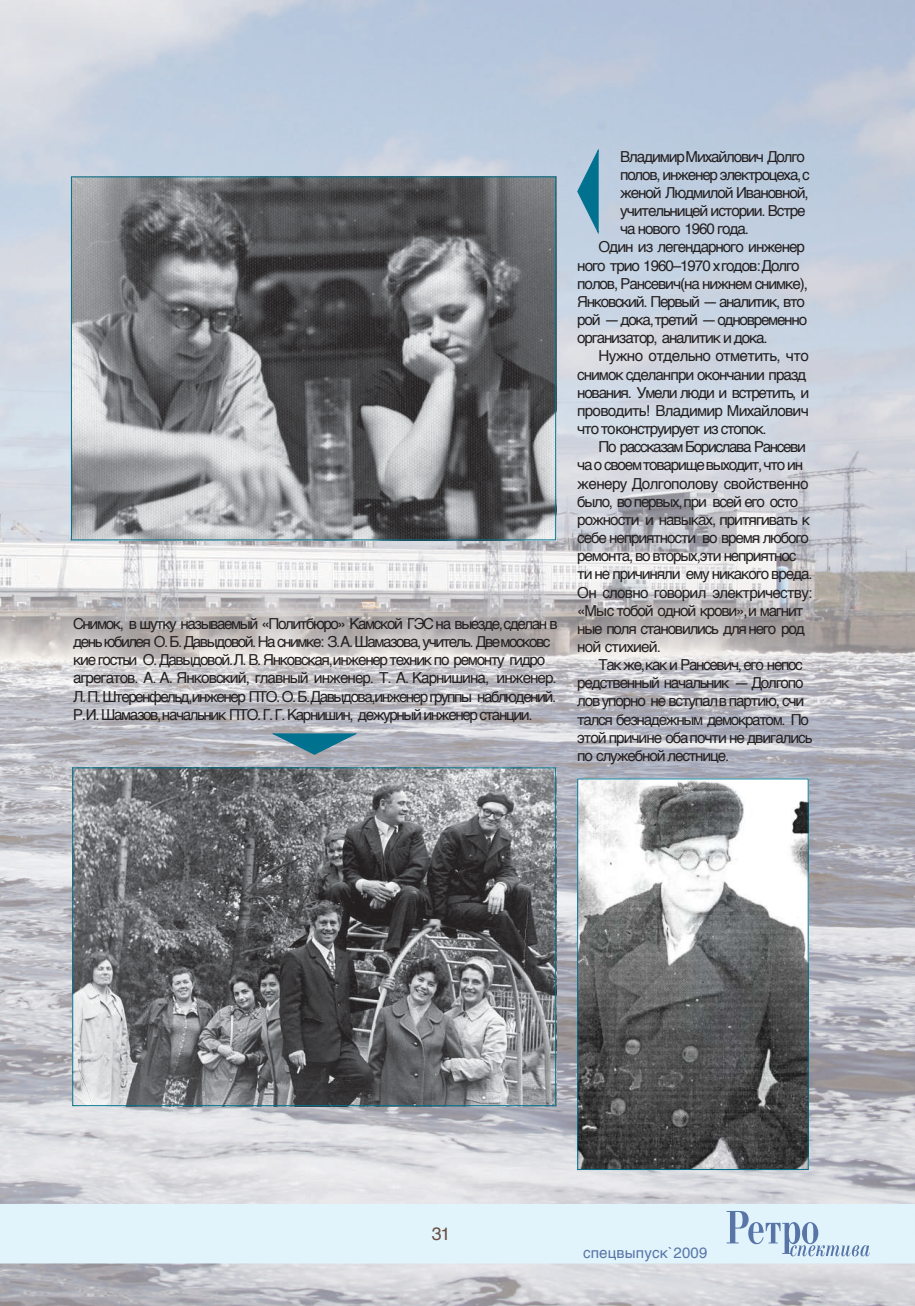
<style>
.page{position:relative;width:915px;height:1306px;background:#fff}
.page>*{position:absolute;margin:0;border:0;box-sizing:border-box;transform-origin:0 0}
.t1{font:18px "Helvetica";color:#6b4f46}
.t2{font:15.15px/18.1px "Helvetica";letter-spacing:-.075em;color:#231f20}
.t3{font:15.15px "Helvetica";letter-spacing:-.05em;color:#231f20}
.t4{font:15.15px "Helvetica";letter-spacing:-.04em;color:#231f20}
.t5{font:15.15px "Helvetica";letter-spacing:-.055em;color:#231f20}
.t6{font:15px "Helvetica";letter-spacing:.015em;color:#5975a7}
</style>
<div class="page">
<img style="left:0;top:0;width:914px;height:1305px">
<div style="left:1px;top:1204px;width:912px;height:58px;background:#e1f4fc"></div>
<div style="left:0;top:1203px;width:914px;height:60px;border:2px solid #e1f4fc"></div>
<svg style="left:726px;top:1211px;width:143px;height:45px"></svg>
<svg style="left:576px;top:149px;width:23px;height:86px"></svg>
<svg style="left:272px;top:733px;width:86px;height:22px"></svg>
<img style="left:73px;top:178px;width:481px;height:360px">
<img style="left:579px;top:780px;width:227px;height:387px">
<div style="left:577px;top:778px;width:231px;height:391px;border:1px solid #00718e"></div>
<img style="left:74px;top:769px;width:480px;height:335px">
<p class="t2" style="left:73px;top:615px;width:486px">Снимок, в шутку называемый «Политбюро» Камской ГЭС на выезде, сделан в день юбилея О. Б. Давыдовой. На снимке: З. А. Шамазова, учитель. Две московс кие гостьи О. Давыдовой. Л. В. Янковская, инженер техник по ремонту гидро агрегатов. А. А. Янковский, главный инженер. Т. А. Карнишина, инженер.<br>Л. П. Штеренфельд,инженер ПТО. О. Б.Давыдова,инженер группы наблюдений.<br>Р. И. Шамазов, начальник ПТО. Г. Г. Карнишин, дежурный инженер станции.</p>
<p class="t2" style="left:620px;top:148px;width:186px">Владимир Михайлович Долго</p>
<p class="t2" style="left:620px;top:166px;width:191px">полов, инженер электроцеха, с</p>
<p class="t2" style="left:620px;top:184px;width:190px">женой Людмилой Ивановной,</p>
<p class="t2" style="left:620px;top:203px;width:187px">учительницей истории. Встре</p>
<p class="t2" style="left:620px;top:221px;width:130px">ча нового 1960 года.</p>
<p class="t2" style="left:598px;top:239px;width:208px">Один из легендарного инженер</p>
<p class="t2" style="left:577px;top:257px;width:224px">ного трио 1960–1970 х годов: Долго</p>
<p class="t2" style="left:577px;top:275px;width:232px">полов, Рансевич (на нижнем снимке),</p>
<p class="t2" style="left:577px;top:293px;width:229px">Янковский. Первый — аналитик, вто</p>
<p class="t2" style="left:577px;top:311px;width:231px">рой — дока, третий — одновременно</p>
<p class="t2" style="left:577px;top:330px;width:192px">организатор, аналитик и дока.</p>
<p class="t4" style="left:598px;top:350px;width:212px">Нужно отдельно отметить, что</p>
<p class="t2" style="left:577px;top:366px;width:230px">снимок сделан при окончании празд</p>
<p class="t2" style="left:577px;top:384px;width:233px">нования. Умели люди и встретить, и</p>
<p class="t3" style="left:577px;top:404px;width:233px">проводить! Владимир Михайлович</p>
<p class="t2" style="left:577px;top:420px;width:191px">что то конструирует из стопок.</p>
<p class="t2" style="left:598px;top:438px;width:209px">По рассказам Борислава Рансеви</p>
<p class="t2" style="left:577px;top:457px;width:227px">ча о своем товарище выходит, что ин</p>
<p class="t4" style="left:577px;top:477px;width:232px">женеру Долгополову свойственно</p>
<p class="t2" style="left:577px;top:493px;width:222px">было, во первых, при всей его осто</p>
<p class="t2" style="left:577px;top:511px;width:234px">рожности и навыках, притягивать к</p>
<p class="t2" style="left:577px;top:529px;width:233px">себе неприятности во время любого</p>
<p class="t2" style="left:577px;top:547px;width:220px">ремонта, во вторых, эти неприятнос</p>
<p class="t2" style="left:577px;top:566px;width:237px">ти не причиняли ему никакого вреда.</p>
<p class="t3" style="left:577px;top:586px;width:236px">Он словно говорил электричеству:</p>
<p class="t2" style="left:577px;top:602px;width:228px">«Мы с тобой одной крови», и магнит</p>
<p class="t2" style="left:577px;top:620px;width:229px">ные поля становились для него род</p>
<p class="t5" style="left:577px;top:640px;width:85px">ной стихией.</p>
<p class="t2" style="left:598px;top:656px;width:206px">Так же, как и Рансевич, его непос</p>
<p class="t2" style="left:577px;top:674px;width:228px">редственный начальник — Долгопо</p>
<p class="t2" style="left:577px;top:693px;width:228px">лов упорно не вступал в партию, счи</p>
<p class="t2" style="left:577px;top:711px;width:233px">тался безнадежным демократом. По</p>
<p class="t2" style="left:577px;top:729px;width:236px">этой причине оба почти не двигались</p>
<p class="t2" style="left:577px;top:747px;width:153px">по служебной лестнице.</p>
<p class="t1" style="left:431px;top:1226px;width:20px">31</p>
<p class="t6" style="left:582px;top:1246px;width:126px">спецвыпуск`2009</p>
</div>
